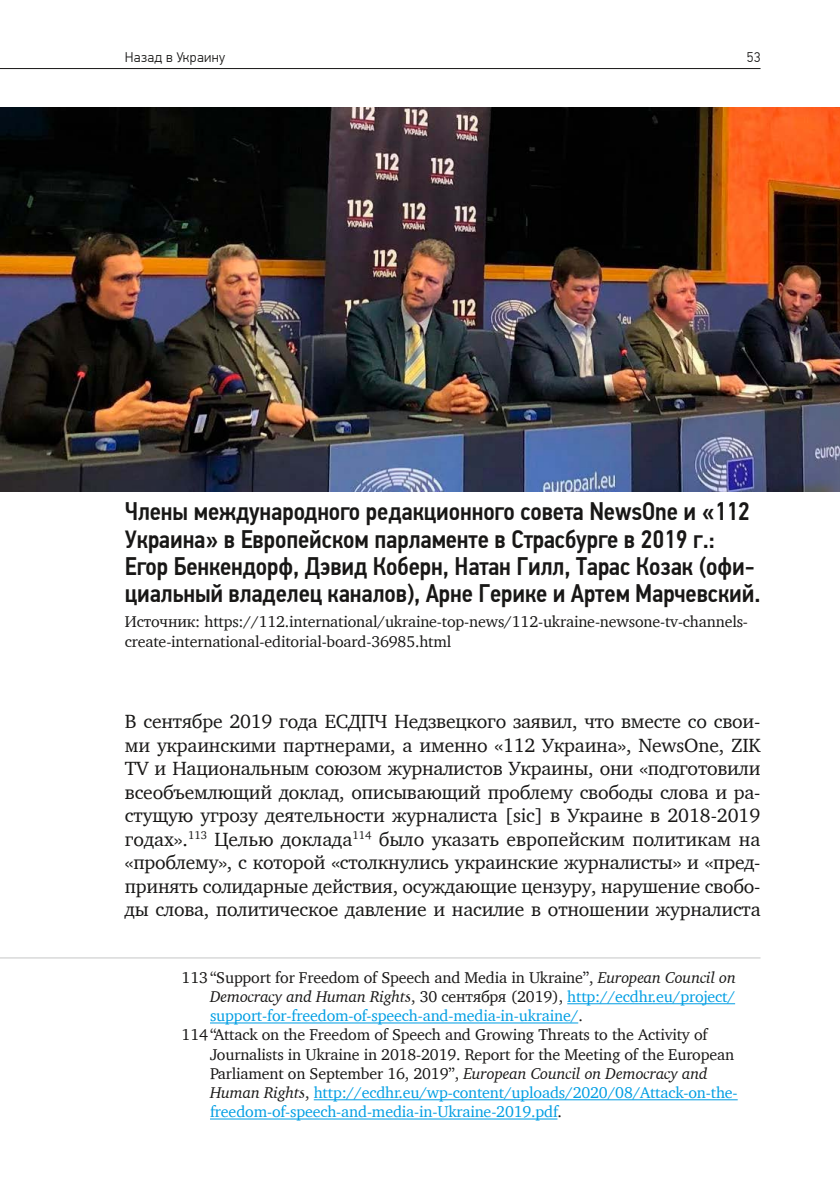
<style>
.page{position:relative;width:840px;height:1191px;background:#fff}
.page>*{position:absolute;margin:0;border:0;box-sizing:border-box;transform-origin:0 0}
.t1{font:500 25.4px/27.4px "Din Tekst Cond Pro";letter-spacing:-.005em;color:#181716}
.t2{font:19.6px/23.6px "Charter";letter-spacing:-.01em;color:#181716;text-align:justify}
.t3{font:16px/19.2px "Charter";letter-spacing:-.01em;color:#181716}
.t4{font:16px "Charter";letter-spacing:-.01em;color:#009ee3}
.t5{font:300 14px "Din Tekst Pro";letter-spacing:.02em;color:#181716}
.s1{font-style:italic}
.s2{font-style:italic;color:#181716}
.s3{color:#181716}
</style>
<div class="page">
<hr style="left:0;top:68px;width:760px;height:1px;background:#181716">
<hr style="left:0;top:957px;width:760px;height:1px;background:#c5c6c6">
<hr style="left:567px;top:1003px;width:167px;height:1px;background:#009ee3">
<hr style="left:210px;top:1022px;width:368px;height:1px;background:#009ee3">
<hr style="left:313px;top:1099px;width:424px;height:1px;background:#009ee3">
<hr style="left:210px;top:1118px;width:347px;height:1px;background:#009ee3">
<img style="left:0;top:108px;width:839px;height:383px">
<p class="t5" style="left:125px;top:50px;width:102px">Назад в Украину</p>
<p class="t5" style="left:746px;top:50px;width:15px">53</p>
<p class="t1" style="left:125px;top:498px;width:636px">Члены международного редакционного совета NewsOne и «112<br>Украина» в Европейском парламенте в Страсбурге в 2019 г.:<br>Егор Бенкендорф, Дэвид Коберн, Натан Гилл, Тарас Козак (офи&shy;циальный владелец каналов), Арне Герике и Артем Марчевский.</p>
<p class="t3" style="left:125px;top:612px;width:624px">Источник: https://112.international/ukraine-top-news/112-ukraine-newsone-tv-channels&shy;create-international-editorial-board-36985.html</p>
<p class="t2" style="left:125px;top:709px;width:637px">В сентябре 2019 года ЕСДПЧ Недзвецкого заявил, что вместе со свои&shy;ми украинскими партнерами, а именно «112 Украина», NewsOne, ZIK TV и Национальным союзом журналистов Украины, они «подготовили всеобъемлющий доклад, описывающий проблему свободы слова и ра&shy;стущую угрозу деятельности журналиста [sic] в Украине в 2018-2019 годах».<sup>113</sup> Целью доклада<sup>114</sup> было указать европейским политикам на «проблему», с которой «столкнулись украинские журналисты» и «пред&shy;принять солидарные действия, осуждающие цензуру, нарушение свобо&shy;ды слова, политическое давление и насилие в отношении журналиста</p>
<p class="t3" style="left:181px;top:967px;width:555px">113“Support for Freedom of Speech and Media in Ukraine”, <span class="s1">European Council on</span></p>
<p class="t4" style="left:210px;top:982px;width:526px"><span class="s2">Democracy and Human Rights</span><span class="s3">, 30 сентября (2019),</span> http://ecdhr.eu/project/</p>
<p class="t4" style="left:210px;top:1002px;width:374px">support-for-freedom-of-speech-and-media-in-ukraine/<span class="s3">.</span></p>
<p class="t3" style="left:181px;top:1025px;width:527px">114“Attack on the Freedom of Speech and Growing Threats to the Activity of</p>
<p class="t3" style="left:210px;top:1044px;width:525px">Journalists in Ukraine in 2018-2019. Report for the Meeting of the European</p>
<p class="t3" style="left:210px;top:1063px;width:498px">Parliament on September 16, 2019”, <span class="s1">European Council on Democracy and</span></p>
<p class="t4" style="left:210px;top:1078px;width:529px"><span class="s2">Human Rights</span><span class="s3">,</span> http://ecdhr.eu/wp-content/uploads/2020/08/Attack-on-the-</p>
<p class="t4" style="left:210px;top:1098px;width:353px">freedom-of-speech-and-media-in-Ukraine-2019.pdf<span class="s3">.</span></p>
</div>
